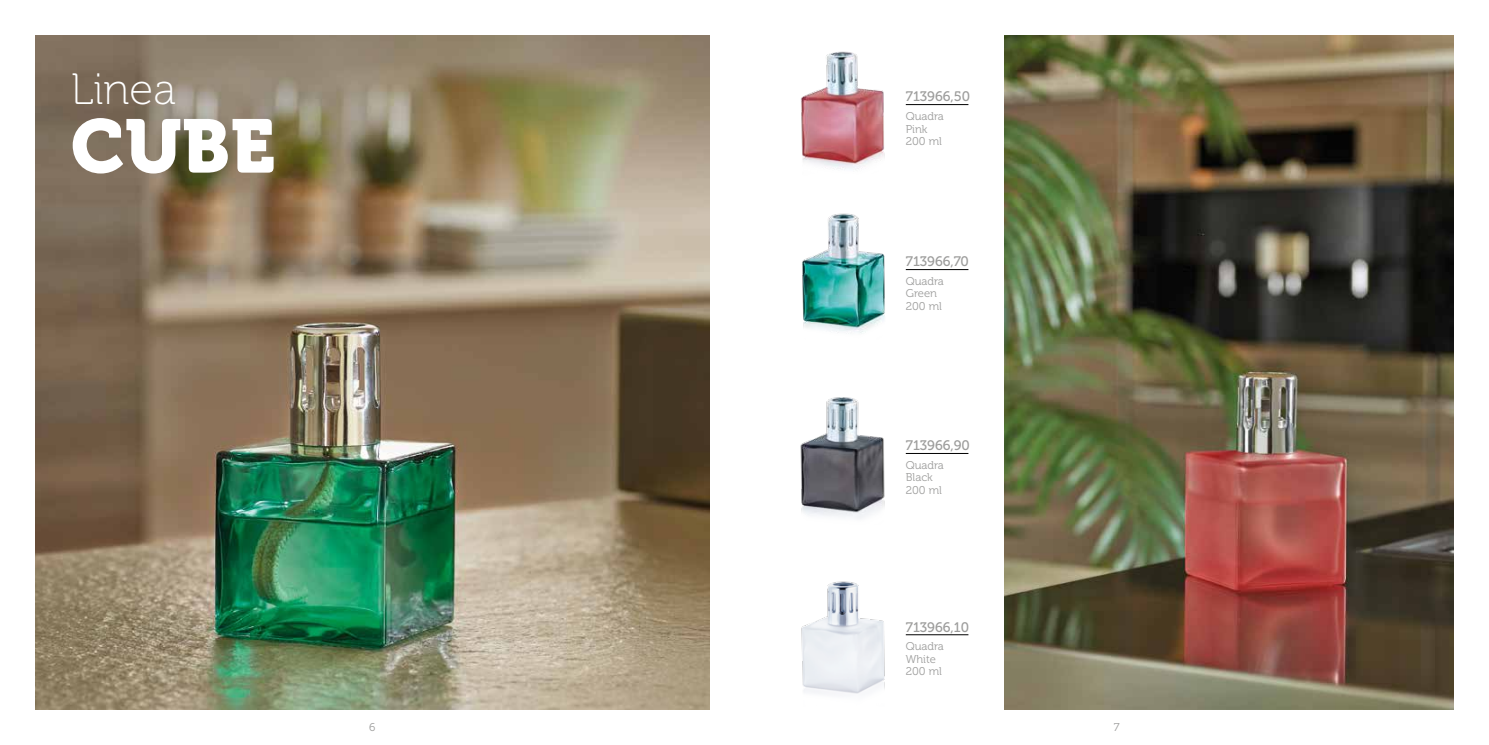
<style>
.page{position:relative;width:1489px;height:745px;background:#fff}
.page>*{position:absolute;margin:0;border:0;box-sizing:border-box;transform-origin:0 0}
.t1{font:75px "Museo 900";color:#fff}
.t2{font:43.75px "Museo 100";color:#fff}
.t3{font:13.75px "Museo 500";letter-spacing:-.005em;color:#9d9d9c}
.t4{font:11.25px/12.5px "Museo 300";color:#9d9d9c}
</style>
<div class="page">
<img style="left:35px;top:35px;width:674px;height:674px">
<img style="left:801px;top:581px;width:84px;height:113px">
<img style="left:800px;top:397px;width:85px;height:122px">
<img style="left:802px;top:213px;width:83px;height:120px">
<img style="left:801px;top:51px;width:84px;height:119px">
<img style="left:1004px;top:36px;width:449px;height:673px">
<hr style="left:905px;top:453px;width:63px;height:1px;background:#000">
<hr style="left:905px;top:634px;width:63px;height:1px;background:#000">
<hr style="left:905px;top:269px;width:63px;height:1px;background:#000">
<hr style="left:905px;top:104px;width:63px;height:1px;background:#000">
<h2 class="t2" style="left:71px;top:65px;width:106px">Linea</h2>
<h1 class="t1" style="left:71px;top:104px;width:205px">CUBE</h1>
<p class="t3" style="left:905px;top:89px;width:66px">713966,50</p>
<p class="t4" style="left:905px;top:110px;width:39px">Quadra<br>Pink<br>200 ml</p>
<p class="t3" style="left:905px;top:254px;width:65px">713966,70</p>
<p class="t4" style="left:905px;top:275px;width:39px">Quadra<br>Green<br>200 ml</p>
<p class="t3" style="left:905px;top:437px;width:66px">713966,90</p>
<p class="t4" style="left:905px;top:459px;width:39px">Quadra<br>Black<br>200 ml</p>
<p class="t3" style="left:905px;top:619px;width:65px">713966,10</p>
<p class="t4" style="left:905px;top:640px;width:39px">Quadra<br>White<br>200 ml</p>
<p class="t4" style="left:369px;top:720px;width:8px">6</p>
<p class="t4" style="left:1113px;top:720px;width:7px">7</p>
</div>
